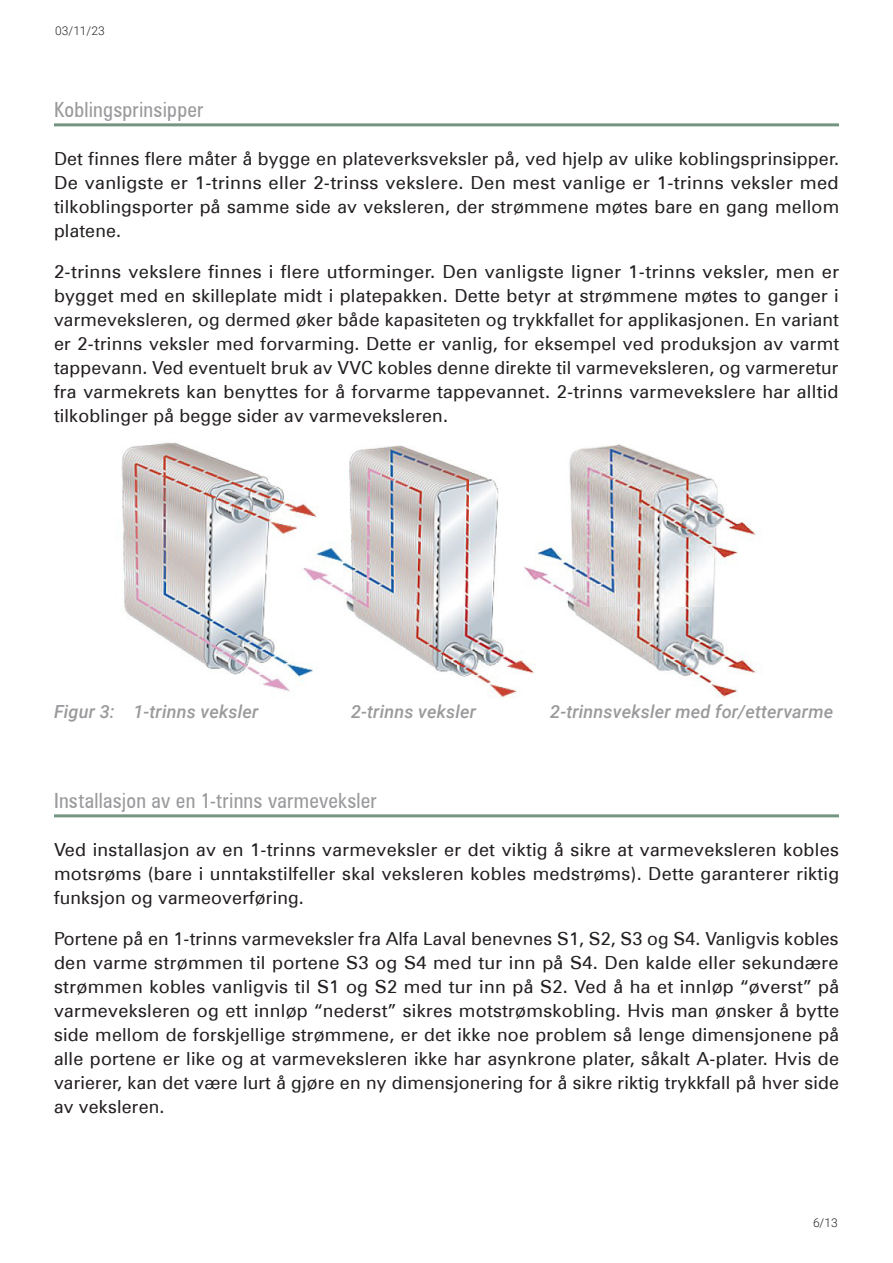
<style>
.page{position:relative;width:893px;height:1263px;background:#fff}
.page>*{position:absolute;margin:0;border:0;box-sizing:border-box;transform-origin:0 0}
.Heading_2{font:21px "Zurich Condensed BT";letter-spacing:.01em;color:#9a9a9d}
.t1{font:18px/24px "Zurich W01";letter-spacing:.01em;color:#231f20;text-align:justify}
.t2{font:italic 500 18px "Roboto";letter-spacing:.01em;color:#9a9a9d}
.t3{font:300 12px "Roboto";color:#231f20}
</style>
<div class="page">
<hr style="left:54px;top:123px;width:785px;height:3px;background:#749581">
<hr style="left:54px;top:814px;width:785px;height:3px;background:#749581">
<img style="left:121px;top:442px;width:639px;height:256px">
<p class="t3" style="left:55px;top:22px;width:51px">03/11/23</p>
<p class="Heading_2" style="left:54px;top:97px;width:151px">Koblingsprinsipper</p>
<p class="t1" style="left:54px;top:147px;width:787px">Det finnes flere måter å bygge en plateverksveksler på, ved hjelp av ulike koblingsprinsipper.<br>De vanligste er 1-trinns eller 2-trinss vekslere. Den mest vanlige er 1-trinns veksler med tilkoblingsporter på samme side av veksleren, der strømmene møtes bare en gang mellom platene.</p>
<p class="t1" style="left:54px;top:260px;width:787px">2-trinns vekslere finnes i flere utforminger. Den vanligste ligner 1-trinns veksler, men er bygget med en skilleplate midt i platepakken. Dette betyr at strømmene møtes to ganger i varmeveksleren, og dermed øker både kapasiteten og trykkfallet for applikasjonen. En variant er 2-trinns veksler med forvarming. Dette er vanlig, for eksempel ved produksjon av varmt tappevann. Ved eventuelt bruk av VVC kobles denne direkte til varmeveksleren, og varmeretur fra varmekrets kan benyttes for å forvarme tappevannet. 2-trinns varmevekslere har alltid tilkoblinger på begge sider av varmeveksleren.</p>
<p class="t2" style="left:54px;top:699px;width:206px">Figur 3: 1-trinns veksler</p>
<p class="t2" style="left:351px;top:699px;width:126px">2-trinns veksler</p>
<p class="t2" style="left:550px;top:699px;width:285px">2-trinnsveksler med for/ettervarme</p>
<p class="Heading_2" style="left:54px;top:787px;width:324px">Installasjon av en 1-trinns varmeveksler</p>
<p class="t1" style="left:54px;top:837px;width:787px">Ved installasjon av en 1-trinns varmeveksler er det viktig å sikre at varmeveksleren kobles motsrøms (bare i unntakstilfeller skal veksleren kobles medstrøms). Dette garanterer riktig funksjon og varmeoverføring.</p>
<p class="t1" style="left:54px;top:926px;width:787px">Portene på en 1-trinns varmeveksler fra Alfa Laval benevnes S1, S2, S3 og S4. Vanligvis kobles den varme strømmen til portene S3 og S4 med tur inn på S4. Den kalde eller sekundære strømmen kobles vanligvis til S1 og S2 med tur inn på S2. Ved å ha et innløp “øverst” på varmeveksleren og ett innløp “nederst” sikres motstrømskobling. Hvis man ønsker å bytte side mellom de forskjellige strømmene, er det ikke noe problem så lenge dimensjonene på alle portene er like og at varmeveksleren ikke har asynkrone plater, såkalt A-plater. Hvis de varierer, kan det være lurt å gjøre en ny dimensjonering for å sikre riktig trykkfall på hver side av veksleren.</p>
<p class="t3" style="left:813px;top:1214px;width:26px">6/13</p>
</div>
